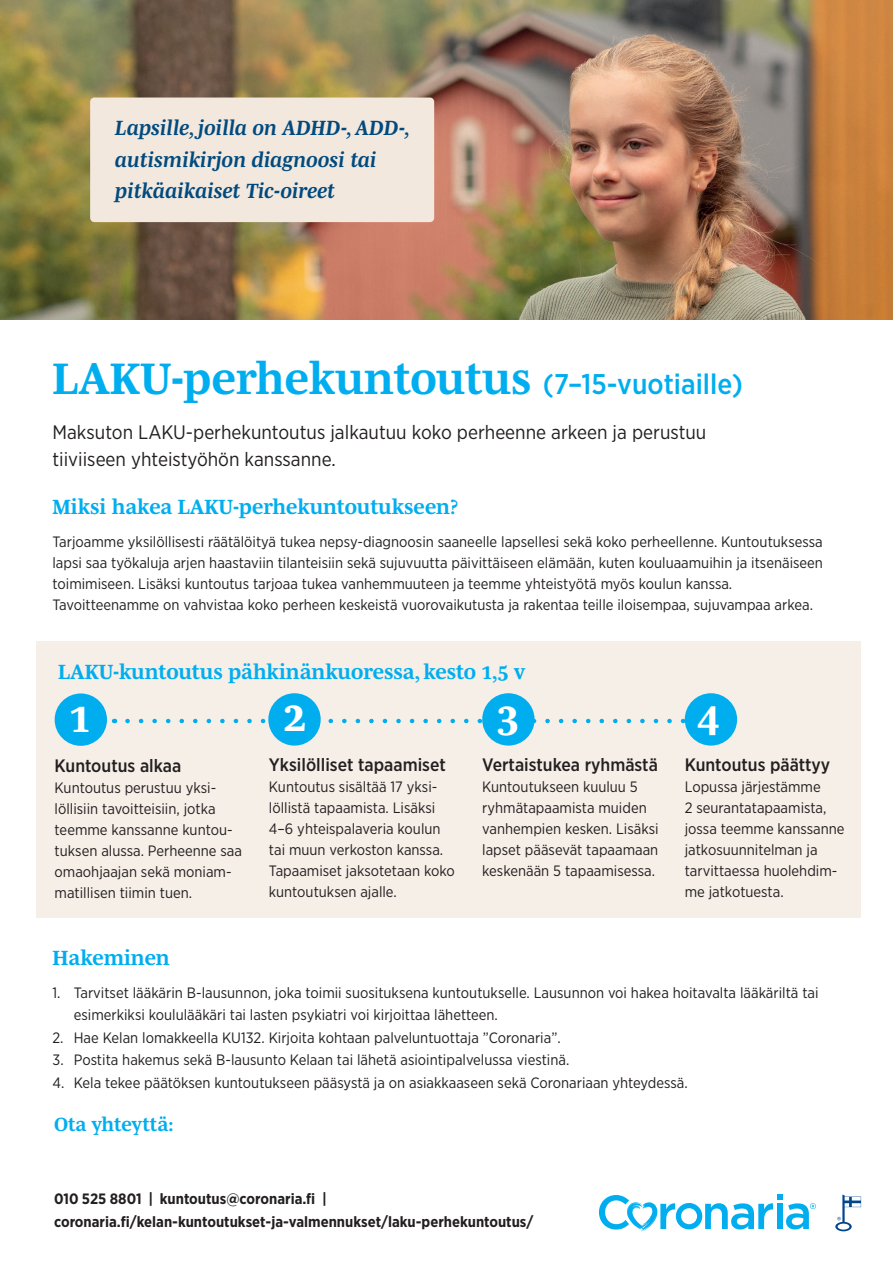
<style>
.page{position:relative;width:893px;height:1263px;background:#fff}
.page>*{position:absolute;margin:0;border:0;box-sizing:border-box;transform-origin:0 0}
.t1{font:700 45px "Mencken Std Text";color:#00aeef}
.t2{font:700 42px "Mencken Std Text";color:#fff}
.t3{font:700 21px "Mencken Std Text";color:#00aeef}
.t4{font:italic 700 21px/31.5px "Mencken Std Text";color:#004a7f}
.t5{font:19.5px/27px "Gotham Narrow";color:#231f20}
.t6{font:700 19.5px "Mencken Std Text";letter-spacing:-.01em;color:#00aeef}
.t7{font:500 18px "Gotham Narrow";color:#231f20}
.t8{font:15px/21px "Gotham Narrow";color:#231f20}
.t9{font:700 15px/22.5px "Gotham Narrow";color:#231f20}
.s1{font-family:"Gotham Narrow";font-weight:500;font-size:28.5px}
</style>
<div class="page">
<img style="left:0;top:0;width:893px;height:320px">
<div style="left:36px;top:642px;width:825px;height:276px;background:#f6efe8"></div>
<div style="left:55px;top:693px;width:52px;height:53px;background:#00aeef;border-radius:50%"></div>
<svg style="left:127px;top:719px;width:558px;height:4px"></svg>
<div style="left:268px;top:693px;width:53px;height:53px;background:#00aeef;border-radius:50%"></div>
<div style="left:482px;top:693px;width:53px;height:53px;background:#00aeef;border-radius:50%"></div>
<div style="left:685px;top:693px;width:52px;height:53px;background:#00aeef;border-radius:50%"></div>
<div style="left:90px;top:98px;width:344px;height:124px;background:#f2e8dd;border-radius:4px"></div>
<svg style="left:599px;top:1194px;width:217px;height:37px"></svg>
<svg style="left:835px;top:1194px;width:26px;height:37px"></svg>
<h3 class="t4" style="left:115px;top:112px;width:296px">Lapsille, joilla on ADHD-, ADD-, autismikirjon diagnoosi tai pitkäaikaiset Tic-oireet</h3>
<h1 class="t1" style="left:53px;top:352px;width:692px">LAKU-perhekuntoutus <span class="s1">(7–15-vuotiaille)</span></h1>
<h3 class="t5" style="left:53px;top:418px;width:655px">Maksuton LAKU-perhekuntoutus jalkautuu koko perheenne arkeen ja perustuu tiiviiseen yhteistyöhön kanssanne.</h3>
<h3 class="t3" style="left:53px;top:495px;width:407px">Miksi hakea LAKU-perhekuntoutukseen?</h3>
<p class="t8" style="left:53px;top:531px;width:772px">Tarjoamme yksilöllisesti räätälöityä tukea nepsy-diagnoosin saaneelle lapsellesi sekä koko perheellenne. Kuntoutuksessa lapsi saa työkaluja arjen haastaviin tilanteisiin sekä sujuvuutta päivittäiseen elämään, kuten kouluaamuihin ja itsenäiseen toimimiseen. Lisäksi kuntoutus tarjoaa tukea vanhemmuuteen ja teemme yhteistyötä myös koulun kanssa.<br>Tavoitteenamme on vahvistaa koko perheen keskeistä vuorovaikutusta ja rakentaa teille iloisempaa, sujuvampaa arkea.</p>
<h3 class="t3" style="left:58px;top:659px;width:469px">LAKU-kuntoutus pähkinänkuoressa, kesto 1,5 v</h3>
<h2 class="t2" style="left:69px;top:693px;width:23px">1</h2>
<h2 class="t2" style="left:284px;top:692px;width:23px">2</h2>
<h2 class="t2" style="left:498px;top:693px;width:23px">3</h2>
<h2 class="t2" style="left:698px;top:693px;width:23px">4</h2>
<p class="t7" style="left:55px;top:754px;width:128px">Kuntoutus alkaa</p>
<p class="t8" style="left:55px;top:776px;width:189px">Kuntoutus perustuu yksi&shy;löllisiin tavoitteisiin, jotka teemme kanssanne kuntou&shy;tuksen alussa. Perheenne saa omaohjaajan sekä moniam&shy;matillisen tiimin tuen.</p>
<p class="t7" style="left:269px;top:754px;width:178px">Yksilölliset tapaamiset</p>
<p class="t8" style="left:269px;top:776px;width:187px">Kuntoutus sisältää 17 yksi&shy;löllistä tapaamista. Lisäksi<br>4–6 yhteispalaveria koulun tai muun verkoston kanssa.<br>Tapaamiset jaksotetaan koko kuntoutuksen ajalle.</p>
<p class="t7" style="left:482px;top:754px;width:177px">Vertaistukea ryhmästä</p>
<p class="t8" style="left:482px;top:776px;width:178px">Kuntoutukseen kuuluu 5 ryhmätapaamista muiden vanhempien kesken. Lisäksi lapset pääsevät tapaamaan keskenään 5 tapaamisessa.</p>
<p class="t7" style="left:685px;top:753px;width:147px">Kuntoutus päättyy</p>
<p class="t8" style="left:685px;top:776px;width:161px">Lopussa järjestämme<br>2 seurantatapaamista, jossa teemme kanssanne jatkosuunnitelman ja tarvittaessa huolehdim&shy;me jatkotuesta.</p>
<h3 class="t3" style="left:53px;top:945px;width:119px">Hakeminen</h3>
<p class="t8" style="left:74px;top:981px;width:746px;line-height:22.5px;text-indent:-21px">1. Tarvitset lääkärin B-lausunnon, joka toimii suosituksena kuntoutukselle. Lausunnon voi hakea hoitavalta lääkäriltä tai esimerkiksi koululääkäri tai lasten psykiatri voi kirjoittaa lähetteen.</p>
<p class="t8" style="left:53px;top:1026px;width:510px">2. Hae Kelan lomakkeella KU132. Kirjoita kohtaan palveluntuottaja ”Coronaria”.</p>
<p class="t8" style="left:53px;top:1049px;width:518px">3. Postita hakemus sekä B-lausunto Kelaan tai lähetä asiointipalvelussa viestinä.</p>
<p class="t8" style="left:53px;top:1071px;width:637px">4. Kela tekee päätöksen kuntoutukseen pääsystä ja on asiakkaaseen sekä Coronariaan yhteydessä.</p>
<h3 class="t6" style="left:54px;top:1113px;width:121px">Ota yhteyttä:</h3>
<p class="t9" style="left:54px;top:1187px;width:481px">010 525 8801 | kuntoutus@coronaria.fi | coronaria.fi/kelan-kuntoutukset-ja-valmennukset/laku-perhekuntoutus/</p>
</div>
